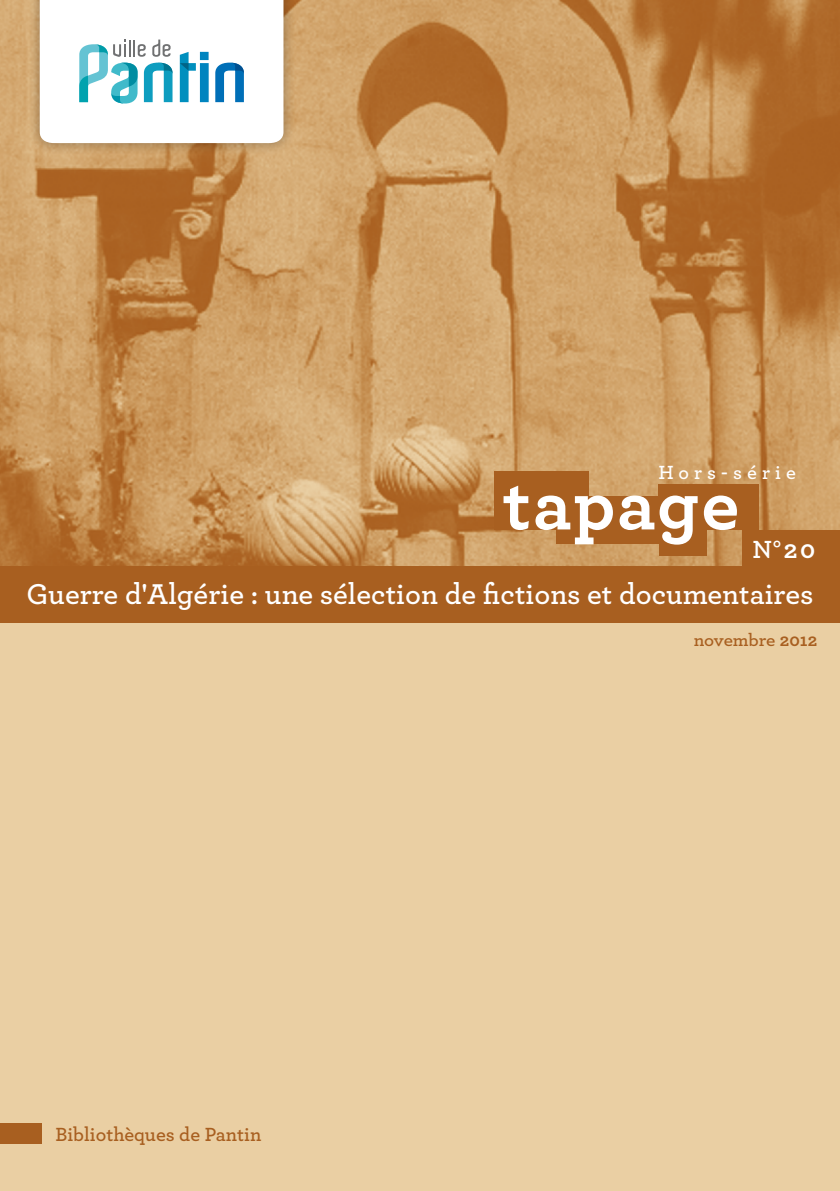
<style>
.page{position:relative;width:840px;height:1191px;background:#fff}
.page>*{position:absolute;margin:0;border:0;box-sizing:border-box;transform-origin:0 0}
.t1{font:700 76px "Archer";letter-spacing:.02em;color:#fff}
.t2{font:600 30px "Archer";color:#fff}
.t3{font:600 26px "Archer";color:#fff}
.t4{font:600 20px "Archer";color:#a85f20}
.t5{font:600 20px "Archer";letter-spacing:.255em;color:#fff}
.t6{font:600 18px "Archer";letter-spacing:-.01em;color:#a85f20;scale:1.05 1}
.s1{font-weight:700}
</style>
<div class="page">
<div style="left:0;top:607px;width:839px;height:584px;background:#eacfa3"></div>
<img style="left:0;top:0;width:839px;height:566px">
<div style="left:0;top:566px;width:839px;height:56px;background:#a85f20"></div>
<div style="left:27px;top:0;width:268px;height:154px;background:#000;opacity:.3"></div>
<svg style="left:40px;top:0;width:243px;height:143px"></svg>
<div style="left:741px;top:530px;width:98px;height:36px;background:#a85f20"></div>
<div style="left:493px;top:471px;width:95px;height:59px;background:#a85f20"></div>
<div style="left:659px;top:501px;width:47px;height:54px;background:#a85f20"></div>
<div style="left:556px;top:496px;width:129px;height:47px;background:#a85f20"></div>
<div style="left:658px;top:484px;width:100px;height:46px;background:#a85f20"></div>
<div style="left:0;top:1123px;width:42px;height:20px;background:#a85f20"></div>
<p class="t5" style="left:658px;top:457px;width:139px">Hors-série</p>
<h1 class="t1" style="left:502px;top:456px;width:238px">tapage</h1>
<p class="t3" style="left:752px;top:530px;width:64px">N°<span class="s1">20</span></p>
<p class="t2" style="left:27px;top:572px;width:788px">Guerre d'Algérie : une sélection de fictions et documentaires</p>
<p class="t6" style="left:693px;top:627px;width:119px">novembre <span class="s1">2012</span></p>
<p class="t4" style="left:55px;top:1119px;width:207px">Bibliothèques de Pantin</p>
</div>
